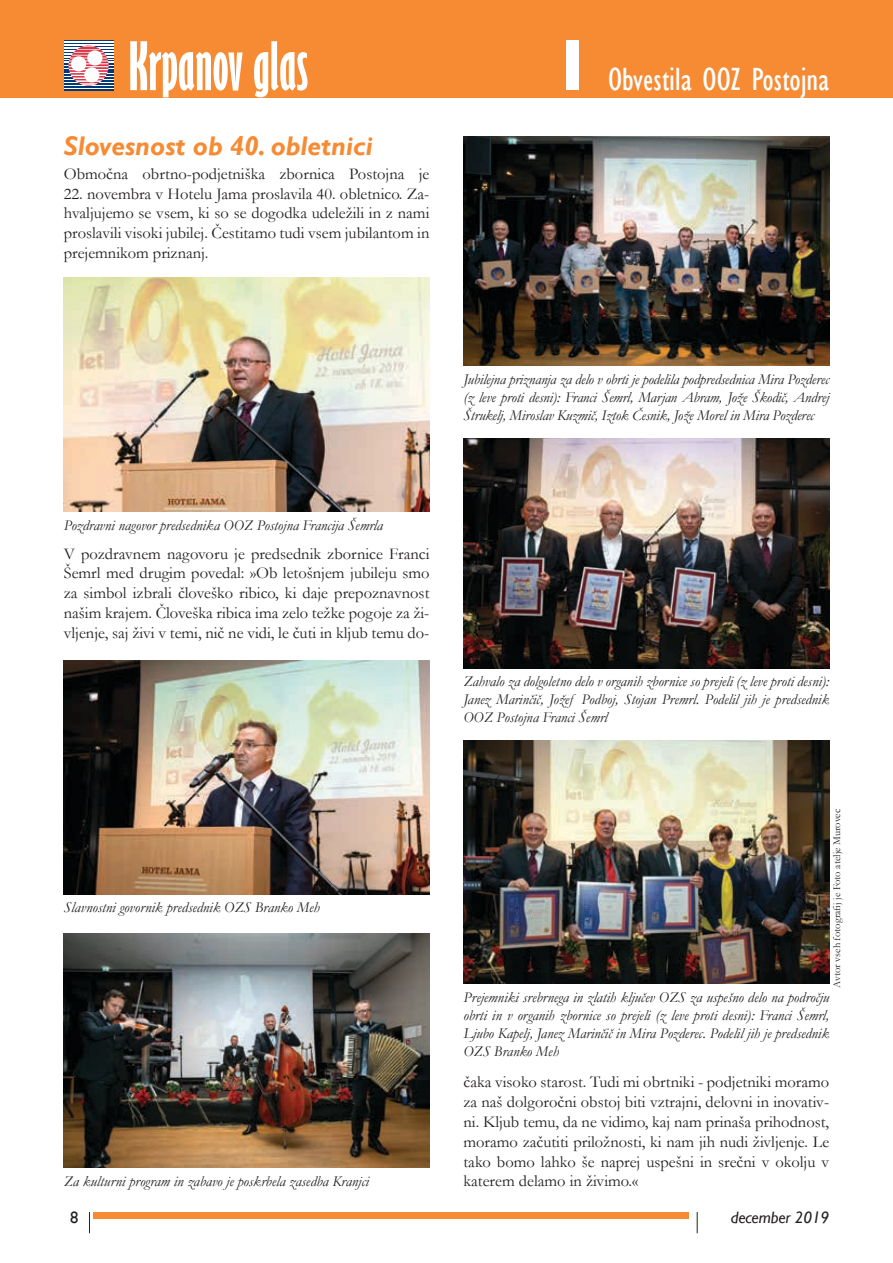
<style>
.page{position:relative;width:893px;height:1263px;background:#fff}
.page>*{position:absolute;margin:0;border:0;box-sizing:border-box;transform-origin:0 0}
.t1{font:700 extra-condensed 61.5px "Gill Sans";color:#fff}
.t2{font:condensed 33px "Gill Sans";color:#fff}
.t3{font:italic 700 27px "Gill Sans";color:#f68b33}
.t4{font:16.5px/19.8px "Garamond";color:#231f20;text-align:justify}
.t5{font:italic 16.5px "Gill Sans";letter-spacing:-.01em;color:#231f20}
.t6{font:16.5px "Gill Sans";color:#231f20}
.t7{font:italic 15px/18px "Garamond";color:#231f20;text-align:justify}
.t8{font:10.5px "Garamond";color:#231f20}
</style>
<div class="page">
<svg style="left:89px;top:1212px;width:1px;height:21px"></svg>
<div style="left:94px;top:1212px;width:595px;height:6px;background:#f68b33"></div>
<svg style="left:697px;top:1212px;width:1px;height:21px"></svg>
<div style="left:0;top:0;width:893px;height:98px;background:#f68b33"></div>
<div style="left:566px;top:41px;width:13px;height:49px;background:#fff"></div>
<svg style="left:64px;top:41px;width:49px;height:49px"></svg>
<hr style="left:64px;top:43px;width:49px;height:1px;background:#003976">
<hr style="left:64px;top:46px;width:49px;height:1px;background:#003976">
<hr style="left:64px;top:49px;width:49px;height:1px;background:#003976">
<hr style="left:64px;top:52px;width:49px;height:1px;background:#003976">
<hr style="left:64px;top:55px;width:49px;height:1px;background:#003976">
<hr style="left:64px;top:58px;width:49px;height:1px;background:#003976">
<hr style="left:64px;top:60px;width:49px;height:1px;background:#003976">
<hr style="left:64px;top:63px;width:49px;height:1px;background:#003976">
<hr style="left:64px;top:66px;width:49px;height:1px;background:#003976">
<hr style="left:64px;top:69px;width:49px;height:1px;background:#003976">
<hr style="left:64px;top:72px;width:49px;height:1px;background:#003976">
<hr style="left:64px;top:75px;width:49px;height:1px;background:#003976">
<hr style="left:64px;top:78px;width:49px;height:1px;background:#003976">
<hr style="left:64px;top:80px;width:49px;height:2px;background:#003976">
<hr style="left:64px;top:83px;width:49px;height:2px;background:#003976">
<hr style="left:64px;top:86px;width:49px;height:2px;background:#003976">
<hr style="left:64px;top:41px;width:49px;height:1px;background:#003976">
<hr style="left:64px;top:89px;width:49px;height:1px;background:#003976">
<svg style="left:69px;top:46px;width:40px;height:39px;background:#d7afbb"></svg>
<img style="left:64px;top:277px;width:365px;height:234px">
<img style="left:64px;top:660px;width:365px;height:234px">
<img style="left:64px;top:933px;width:365px;height:234px">
<img style="left:463px;top:136px;width:366px;height:230px">
<img style="left:463px;top:438px;width:366px;height:230px">
<img style="left:463px;top:741px;width:366px;height:242px">
<h1 class="t1" style="left:129px;top:29px;width:181px">Krpanov glas</h1>
<h3 class="t3" style="left:64px;top:130px;width:310px">Slovesnost ob 40. obletnici</h3>
<p class="t4" style="left:64px;top:163px;width:367px">Območna obrtno-podjetniška zbornica Postojna je</p>
<p class="t4" style="left:64px;top:183px;width:367px">22. novembra v Hotelu Jama proslavila 40. obletnico. Za&shy;hvaljujemo se vsem, ki so se dogodka udeležili in z nami proslavili visoki jubilej. Čestitamo tudi vsem jubilantom in prejemnikom priznanj.</p>
<h2 class="t2" style="left:608px;top:59px;width:223px">Obvestila OOZ Postojna</h2>
<p class="t7" style="left:463px;top:370px;width:367px">Jubilejna priznanja za delo v obrti je podelila podpredsednica Mira Pozderec (z leve proti desni): Franci Šemrl, Marjan Abram, Jože Škodič, Andrej Štrukelj, Miroslav Kuzmič, Iztok Česnik, Jože Morel in Mira Pozderec</p>
<p class="t7" style="left:64px;top:515px;width:321px">Pozdravni nagovor predsednika OOZ Postojna Francija Šemrla</p>
<p class="t4" style="left:64px;top:543px;width:367px">V pozdravnem nagovoru je predsednik zbornice Franci Šemrl med drugim povedal: »Ob letošnjem jubileju smo za simbol izbrali človeško ribico, ki daje prepoznavnost našim krajem. Človeška ribica ima zelo težke pogoje za ži&shy;vljenje, saj živi v temi, nič ne vidi, le čuti in kljub temu do-</p>
<p class="t7" style="left:463px;top:672px;width:367px">Zahvalo za dolgoletno delo v organih zbornice so prejeli (z leve proti desni):<br>Janez Marinčič, Jožef Podboj, Stojan Premrl. Podelil jih je predsednik OOZ Postojna Franci Šemrl</p>
<p class="t7" style="left:64px;top:898px;width:257px">Slavnostni govornik predsednik OZS Branko Meh</p>
<p class="t7" style="left:64px;top:1172px;width:307px">Za kulturni program in zabavo je poskrbela zasedba Kranjci</p>
<p class="t8" style="left:830px;top:987px;width:180px;rotate:-90deg">Avtor vseh fotografij je Foto atelje Murovec</p>
<p class="t7" style="left:463px;top:987px;width:367px">Prejemniki srebrnega in zlatih ključev OZS za uspešno delo na področju obrti in v organih zbornice so prejeli (z leve proti desni): Franci Šemrl, Ljubo Kapelj, Janez Marinčič in Mira Pozderec. Podelil jih je predsednik OZS Branko Meh</p>
<p class="t4" style="left:463px;top:1072px;width:367px">čaka visoko starost. Tudi mi obrtniki - podjetniki moramo za naš dolgoročni obstoj biti vztrajni, delovni in inovativ&shy;ni. Kljub temu, da ne vidimo, kaj nam prinaša prihodnost, moramo začutiti priložnosti, ki nam jih nudi življenje. Le tako bomo lahko še naprej uspešni in srečni v okolju v katerem delamo in živimo.«</p>
<p class="t6" style="left:70px;top:1208px;width:10px">8</p>
<p class="t5" style="left:731px;top:1208px;width:100px">december 2019</p>
</div>
